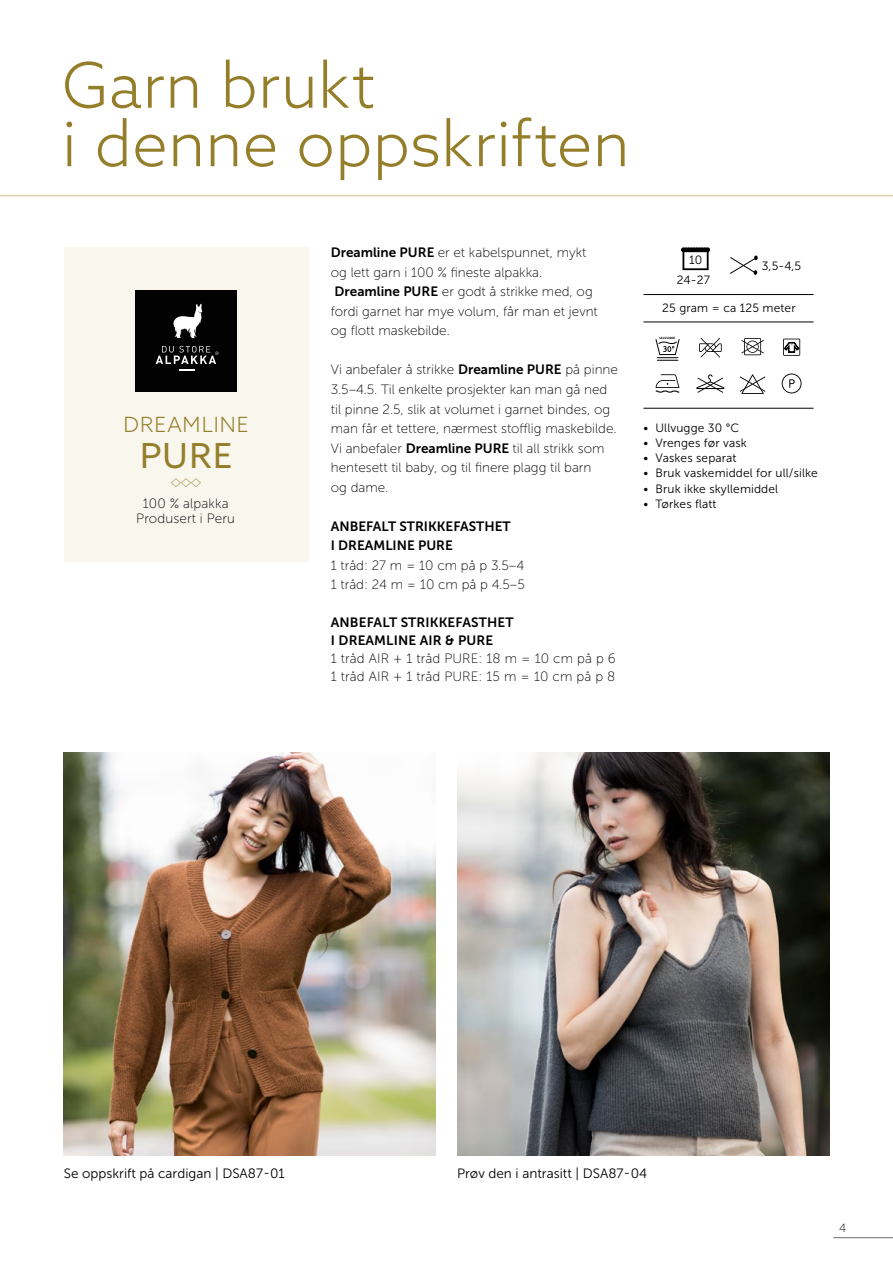
<style>
.page{position:relative;width:893px;height:1263px;background:#fff}
.page>*{position:absolute;margin:0;border:0;box-sizing:border-box;transform-origin:0 0}
.t1{font:300 63px/58.5px "Azo Sans";letter-spacing:.005em;color:#957e2a}
.t2{font:34.5px "Azo Sans";color:#957e2a}
.t3{font:300 21px "Azo Sans";letter-spacing:.045em;color:#957e2a}
.t4{font:13.5px/19.5px "Museo Sans 100";color:#000}
.t5{font:13.5px "Museo Sans 700";color:#000}
.t6{font:13.5px "Museo Sans 300";color:#000}
.t7{font:12px "Museo Sans 300";letter-spacing:.01em;color:#000}
.t8{font:12px "Museo Sans 100";color:#000}
.t9{font:700 3px "Azo Sans";color:#000}
.s1{font-family:"Museo Sans 700"}
</style>
<div class="page">
<hr style="left:833px;top:1237px;width:60px;height:1px;background:#6e6e6e">
<hr style="left:0;top:195px;width:893px;height:1px;background:#ded2a8">
<img style="left:457px;top:753px;width:372px;height:402px">
<img style="left:64px;top:753px;width:372px;height:402px">
<div style="left:64px;top:247px;width:244px;height:315px;background:#f8f6ed"></div>
<div style="left:135px;top:290px;width:102px;height:102px;background:#020203"></div>
<svg style="left:179px;top:370px;width:15px;height:1px"></svg>
<svg style="left:173px;top:304px;width:29px;height:34px"></svg>
<svg style="left:156px;top:346px;width:62px;height:18px"></svg>
<svg style="left:170px;top:478px;width:31px;height:9px"></svg>
<svg style="left:730px;top:255px;width:28px;height:20px"></svg>
<svg style="left:681px;top:247px;width:29px;height:23px"></svg>
<svg style="left:782px;top:373px;width:19px;height:20px"></svg>
<svg style="left:656px;top:374px;width:23px;height:19px"></svg>
<svg style="left:741px;top:338px;width:23px;height:17px"></svg>
<svg style="left:740px;top:374px;width:25px;height:20px"></svg>
<hr style="left:643px;top:294px;width:171px;height:1px;background:#000">
<hr style="left:643px;top:322px;width:171px;height:1px;background:#000">
<hr style="left:643px;top:408px;width:171px;height:1px;background:#000">
<svg style="left:699px;top:338px;width:23px;height:19px"></svg>
<svg style="left:655px;top:339px;width:25px;height:22px"></svg>
<svg style="left:696px;top:374px;width:28px;height:19px"></svg>
<svg style="left:783px;top:339px;width:17px;height:17px"></svg>
<h1 class="t1" style="left:62px;top:55px;width:569px">Garn brukt<br>i denne oppskriften</h1>
<p class="t3" style="left:124px;top:411px;width:126px">DREAMLINE</p>
<p class="t2" style="left:140px;top:433px;width:94px">PURE</p>
<p class="t4" style="left:143px;top:494px;width:87px">100 % alpakka</p>
<p class="t4" style="left:136px;top:509px;width:100px">Produsert i Peru</p>
<p class="t4" style="left:331px;top:243px;width:257px"><span class="s1">Dreamline PURE</span> er et kabelspunnet, mykt</p>
<p class="t4" style="left:331px;top:263px;width:213px">og lett garn i 100 % fineste alpakka.</p>
<p class="t4" style="left:331px;top:282px;width:269px"><span class="s1">Dreamline PURE</span> er godt å strikke med, og fordi garnet har mye volum, får man et jevnt</p>
<p class="t4" style="left:331px;top:321px;width:121px">og flott maskebilde.</p>
<p class="t4" style="left:331px;top:360px;width:289px">Vi anbefaler å strikke <span class="s1">Dreamline PURE</span> på pinne 3.5–4.5. Til enkelte prosjekter kan man gå ned til pinne 2.5, slik at volumet i garnet bindes, og man får et tettere, nærmest stofflig maskebilde.</p>
<p class="t4" style="left:331px;top:438px;width:275px">Vi anbefaler <span class="s1">Dreamline PURE</span> til all strikk som hentesett til baby, og til finere plagg til barn</p>
<p class="t4" style="left:331px;top:477px;width:59px">og dame.</p>
<p class="t5" style="left:331px;top:518px;width:181px">ANBEFALT STRIKKEFASTHET</p>
<p class="t5" style="left:331px;top:538px;width:124px">I DREAMLINE PURE</p>
<p class="t4" style="left:331px;top:555px;width:195px">1 tråd: 27 m = 10 cm på p 3.5–4</p>
<p class="t4" style="left:331px;top:575px;width:196px">1 tråd: 24 m = 10 cm på p 4.5–5</p>
<p class="t5" style="left:331px;top:614px;width:184px">ANBEFALT STRIKKEFASTHET</p>
<p class="t5" style="left:331px;top:632px;width:164px">I DREAMLINE AIR &amp; PURE</p>
<p class="t4" style="left:331px;top:648px;width:287px">1 tråd AIR + 1 tråd PURE: 18 m = 10 cm på p 6</p>
<p class="t4" style="left:331px;top:666px;width:286px">1 tråd AIR + 1 tråd PURE: 15 m = 10 cm på p 8</p>
<p class="t7" style="left:689px;top:254px;width:15px">10</p>
<p class="t7" style="left:677px;top:273px;width:35px">24-27</p>
<p class="t7" style="left:762px;top:259px;width:41px">3,5-4,5</p>
<p class="t7" style="left:662px;top:301px;width:135px">25 gram = ca 125 meter</p>
<p class="t9" style="left:659px;top:336px;width:17px">ULLVUGGE</p>
<p class="t7" style="left:643px;top:421px;width:97px">• Ullvugge 30 °C</p>
<p class="t7" style="left:643px;top:436px;width:105px">• Vrenges før vask</p>
<p class="t7" style="left:643px;top:452px;width:95px">• Vaskes separat</p>
<p class="t7" style="left:643px;top:467px;width:176px">• Bruk vaskemiddel for ull/silke</p>
<p class="t7" style="left:643px;top:482px;width:136px">• Bruk ikke skyllemiddel</p>
<p class="t7" style="left:643px;top:497px;width:75px">• Tørkes flatt</p>
<p class="t6" style="left:64px;top:1166px;width:223px">Se oppskrift på cardigan | DSA87-01</p>
<p class="t6" style="left:457px;top:1166px;width:192px">Prøv den i antrasitt | DSA87-04</p>
<p class="t8" style="left:839px;top:1221px;width:9px">4</p>
</div>
